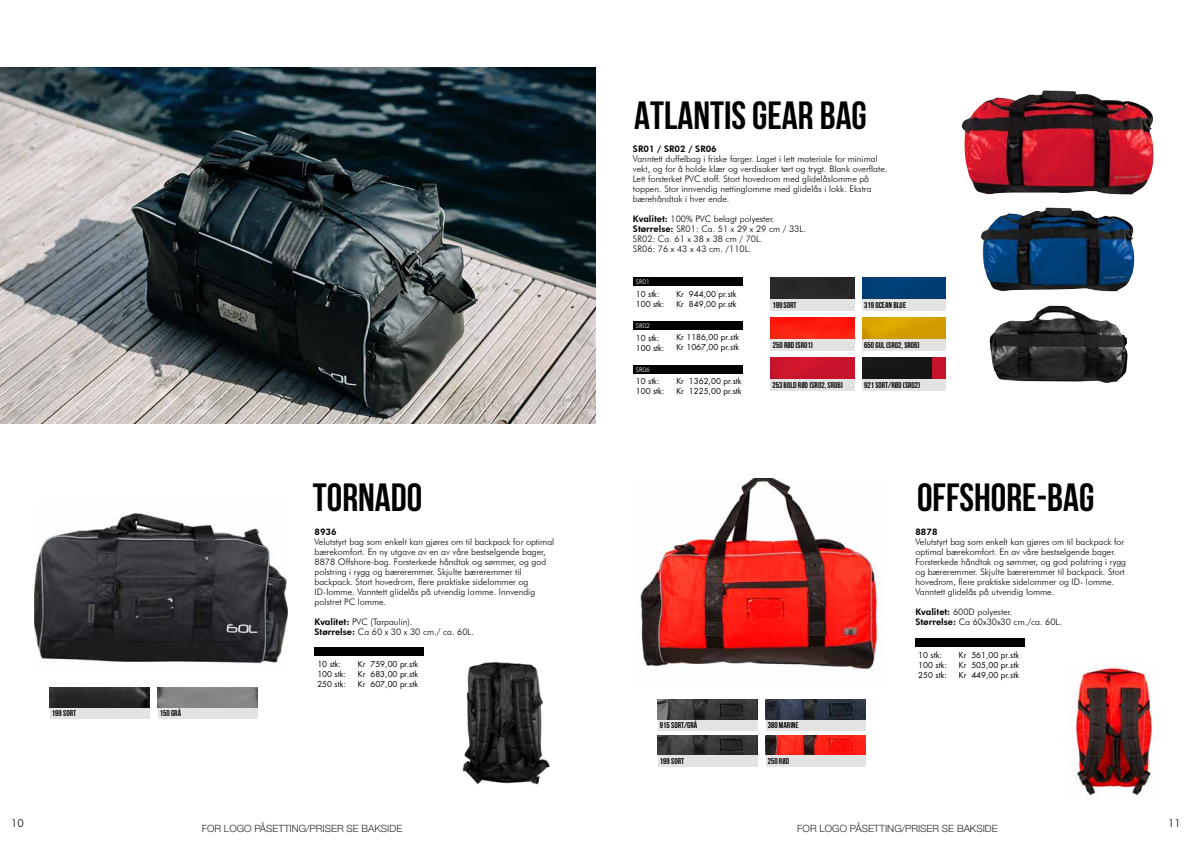
<style>
.page{position:relative;width:1191px;height:842px;background:#fff}
.page>*{position:absolute;margin:0;border:0;box-sizing:border-box;transform-origin:0 0}
.t1{font:700 39.2px "Bebas Neue";color:#000}
.t2{font:300 11px "Futura BT";color:#000}
.t3{font:300 10px "Helvetica Neue LT Pro";color:#282827}
.t4{font:300 9px/10px "Futura BT";color:#000}
.t5{font:800 9px "Futura BT";color:#000}
.t6{font:700 8.4px "Bebas Neue";color:#000}
.t7{font:8px/10px "Futura";color:#000}
.t8{font:300 6.5px "Futura BT";color:#fff}
.s1{font-weight:800}
</style>
<div class="page">
<div style="left:314px;top:648px;width:110px;height:8px;background:#000"></div>
<div style="left:50px;top:707px;width:100px;height:12px;background:#e3e3e3"></div>
<div style="left:158px;top:707px;width:100px;height:12px;background:#e3e3e3"></div>
<img style="left:50px;top:688px;width:100px;height:19px">
<img style="left:158px;top:688px;width:100px;height:19px">
<img style="left:34px;top:513px;width:253px;height:151px">
<img style="left:0;top:67px;width:595px;height:356px">
<div style="left:633px;top:277px;width:109px;height:9px;background:#000"></div>
<div style="left:770px;top:299px;width:84px;height:12px;background:#e3e3e3"></div>
<div style="left:862px;top:299px;width:83px;height:12px;background:#e3e3e3"></div>
<div style="left:770px;top:339px;width:85px;height:12px;background:#e3e3e3"></div>
<img style="left:770px;top:317px;width:85px;height:22px">
<div style="left:770px;top:277px;width:84px;height:22px;background:#282828"></div>
<img style="left:862px;top:277px;width:83px;height:22px">
<div style="left:862px;top:339px;width:83px;height:12px;background:#e3e3e3"></div>
<img style="left:862px;top:317px;width:83px;height:22px">
<div style="left:770px;top:379px;width:84px;height:11px;background:#e3e3e3"></div>
<div style="left:862px;top:379px;width:83px;height:11px;background:#e3e3e3"></div>
<img style="left:770px;top:357px;width:84px;height:22px">
<div style="left:862px;top:357px;width:71px;height:22px;background:#161616"></div>
<div style="left:633px;top:321px;width:109px;height:9px;background:#000"></div>
<div style="left:633px;top:365px;width:109px;height:9px;background:#000"></div>
<img style="left:989px;top:305px;width:139px;height:78px">
<img style="left:981px;top:208px;width:154px;height:83px">
<img style="left:961px;top:90px;width:193px;height:105px">
<div style="left:658px;top:719px;width:100px;height:12px;background:#e3e3e3"></div>
<div style="left:658px;top:755px;width:100px;height:12px;background:#e3e3e3"></div>
<div style="left:915px;top:639px;width:109px;height:8px;background:#000"></div>
<div style="left:765px;top:719px;width:100px;height:12px;background:#e3e3e3"></div>
<div style="left:765px;top:755px;width:100px;height:12px;background:#e3e3e3"></div>
<img style="left:640px;top:478px;width:238px;height:194px">
<img style="left:1070px;top:664px;width:88px;height:136px">
<img style="left:933px;top:357px;width:12px;height:22px">
<img style="left:765px;top:735px;width:100px;height:20px">
<img style="left:765px;top:700px;width:100px;height:19px">
<img style="left:658px;top:735px;width:100px;height:20px">
<img style="left:658px;top:700px;width:100px;height:19px">
<img style="left:462px;top:662px;width:88px;height:123px">
<h1 class="t1" style="left:634px;top:94px;width:234px">ATLANTIS GEAR BAG</h1>
<p class="t5" style="left:633px;top:143px;width:85px">SR01 / SR02 / SR06</p>
<p class="t4" style="left:633px;top:154px;width:256px">Vanntett duffelbag i friske farger. Laget i lett materiale for minimal vekt, og for å holde klær og verdisaker tørt og trygt. Blank overflate.<br>Lett forsterket PVC stoff. Stort hovedrom med glidelåslomme på toppen. Stor innvendig nettinglomme med glidelås i lokk. Ekstra bærehåndtak i hver ende.</p>
<p class="t4" style="left:633px;top:214px;width:174px"><span class="s1">Kvalitet:</span> 100% PVC belagt polyester.<br><span class="s1">Størrelse:</span> SR01: Ca. 51 x 29 x 29 cm / 33L.<br>SR02: Ca. 61 x 38 x 38 cm / 70L.<br>SR06: 76 x 43 x 43 cm. /110L.</p>
<p class="t6" style="left:52px;top:709px;width:26px">199 SORT</p>
<p class="t6" style="left:160px;top:709px;width:23px">150 GRÅ</p>
<h1 class="t1" style="left:313px;top:476px;width:111px">TORNADO</h1>
<p class="t5" style="left:314px;top:526px;width:24px">8936</p>
<p class="t4" style="left:314px;top:537px;width:241px">Velutstyrt bag som enkelt kan gjøres om til backpack for optimal bærekomfort. En ny utgave av en av våre bestselgende bager, 8878 Offshore-bag. Forsterkede håndtak og sømmer, og god polstring i rygg og bæreremmer. Skjulte bæreremmer til backpack. Stort hovedrom, flere praktiske sidelommer og ID-lomme. Vanntett glidelås på utvendig lomme. Innvendig polstret PC lomme.</p>
<p class="t4" style="left:314px;top:617px;width:161px"><span class="s1">Kvalitet:</span> PVC (Tarpaulin).<br><span class="s1">Størrelse:</span> Ca 60 x 30 x 30 cm./ ca. 60L.</p>
<p class="t7" style="left:317px;top:659px;width:30px">10 stk:<br>100 stk:<br>250 stk:</p>
<p class="t7" style="left:358px;top:659px;width:62px;text-align:justify">Kr 759,00 pr.stk Kr 683,00 pr.stk Kr 607,00 pr.stk</p>
<p class="t8" style="left:636px;top:278px;width:16px">SR01</p>
<p class="t8" style="left:636px;top:321px;width:16px">SR02</p>
<p class="t8" style="left:636px;top:365px;width:16px">SR06</p>
<p class="t7" style="left:636px;top:289px;width:30px">10 stk:<br>100 stk:</p>
<p class="t7" style="left:676px;top:289px;width:62px">Kr 944,00 pr.stk<br>Kr 849,00 pr.stk</p>
<p class="t6" style="left:772px;top:300px;width:26px">199 SORT</p>
<p class="t6" style="left:864px;top:300px;width:43px">319 OCEAN BLUE</p>
<p class="t6" style="left:772px;top:340px;width:42px">250 RØD (SR01)</p>
<p class="t6" style="left:864px;top:340px;width:57px">650 GUL (SR02, SR06)</p>
<p class="t6" style="left:772px;top:380px;width:72px">253 BOLD RØD (SR02, SR06)</p>
<p class="t6" style="left:864px;top:380px;width:58px">921 SORT/RØD (SR02)</p>
<p class="t7" style="left:636px;top:333px;width:30px">10 stk:<br>100 stk:</p>
<p class="t7" style="left:676px;top:333px;width:64px">Kr 1186,00 pr.stk<br>Kr 1067,00 pr.stk</p>
<p class="t7" style="left:636px;top:376px;width:30px">10 stk:<br>100 stk:</p>
<p class="t7" style="left:676px;top:376px;width:67px">Kr 1362,00 pr.stk<br>Kr 1225,00 pr.stk</p>
<h1 class="t1" style="left:917px;top:476px;width:179px">OFFSHORE-BAG</h1>
<p class="t5" style="left:915px;top:526px;width:24px">8878</p>
<p class="t4" style="left:915px;top:537px;width:212px">Velutstyrt bag som enkelt kan gjøres om til backpack for optimal bærekomfort. En av våre bestselgende bager.<br>Forsterkede håndtak og sømmer, og god polstring i rygg og bæreremmer. Skjulte bæreremmer til backpack. Stort hovedrom, flere praktiske sidelommer og ID- lomme.<br>Vanntett glidelås på utvendig lomme.</p>
<p class="t4" style="left:915px;top:607px;width:148px"><span class="s1">Kvalitet:</span> 600D polyester.<br><span class="s1">Størrelse:</span> Ca 60x30x30 cm./ca. 60L.</p>
<p class="t6" style="left:660px;top:721px;width:39px">915 SORT/GRÅ</p>
<p class="t6" style="left:660px;top:756px;width:26px">199 SORT</p>
<p class="t6" style="left:767px;top:721px;width:32px">380 MARINE</p>
<p class="t6" style="left:767px;top:756px;width:23px">250 RØD</p>
<p class="t7" style="left:918px;top:650px;width:30px">10 stk:<br>100 stk:<br>250 stk:</p>
<p class="t7" style="left:959px;top:650px;width:62px;text-align:justify">Kr 561,00 pr.stk Kr 505,00 pr.stk Kr 449,00 pr.stk</p>
<p class="t2" style="left:11px;top:816px;width:14px">10</p>
<p class="t2" style="left:1168px;top:816px;width:14px">11</p>
<p class="t3" style="left:202px;top:822px;width:202px">FOR LOGO PÅSETTING/PRISER SE BAKSIDE</p>
<p class="t3" style="left:797px;top:822px;width:202px">FOR LOGO PÅSETTING/PRISER SE BAKSIDE</p>
</div>
